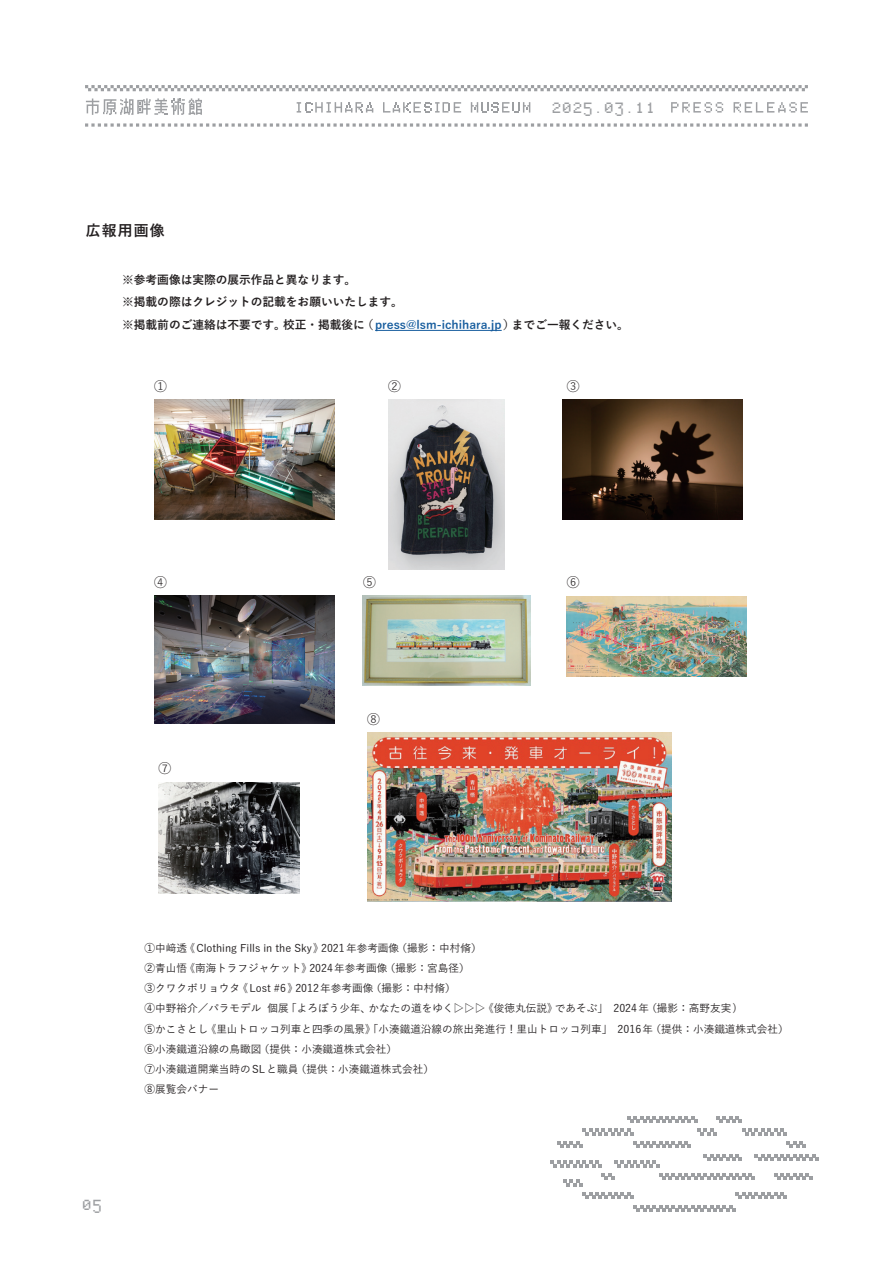
<style>
.page{position:relative;width:893px;height:1263px;background:#fff}
.page>*{position:absolute;margin:0;border:0;box-sizing:border-box;transform-origin:0 0}
.t1{font:700 14.85px "Yu Gothic";letter-spacing:.075em;color:#231f20}
.t2{font:12.75px "Yu Gothic";color:#231f20}
.t3{font:12px "lakesidefont old";color:#9d9fa2}
.t4{font:700 11.7px/22.4px "Yu Gothic";color:#231f20}
.t5{font:11.7px "lakesidefont old";color:#9d9fa2}
.t6{font:500 10.65px/20.2px "Yu Gothic";color:#231f20}
.s1{color:#175d9e}
</style>
<div class="page">
<svg style="left:85px;top:85px;width:723px;height:6px"></svg>
<svg style="left:383px;top:102px;width:78px;height:11px"></svg>
<svg style="left:471px;top:102px;width:59px;height:11px"></svg>
<svg style="left:297px;top:102px;width:76px;height:11px"></svg>
<svg style="left:671px;top:102px;width:52px;height:11px"></svg>
<svg style="left:734px;top:102px;width:74px;height:11px"></svg>
<svg style="left:86px;top:98px;width:116px;height:17px"></svg>
<svg style="left:85px;top:123px;width:723px;height:4px"></svg>
<svg style="left:742px;top:1129px;width:45px;height:6px"></svg>
<svg style="left:557px;top:1141px;width:26px;height:7px"></svg>
<svg style="left:583px;top:1129px;width:51px;height:6px"></svg>
<svg style="left:627px;top:1116px;width:70px;height:6px"></svg>
<svg style="left:659px;top:1173px;width:96px;height:7px"></svg>
<svg style="left:774px;top:1173px;width:38px;height:7px"></svg>
<svg style="left:736px;top:1193px;width:51px;height:6px"></svg>
<svg style="left:634px;top:1205px;width:102px;height:7px"></svg>
<svg style="left:755px;top:1154px;width:64px;height:7px"></svg>
<svg style="left:634px;top:1141px;width:57px;height:7px"></svg>
<svg style="left:602px;top:1173px;width:12px;height:7px"></svg>
<svg style="left:551px;top:1161px;width:51px;height:6px"></svg>
<svg style="left:583px;top:1193px;width:51px;height:6px"></svg>
<svg style="left:563px;top:1180px;width:20px;height:6px"></svg>
<svg style="left:614px;top:1161px;width:45px;height:6px"></svg>
<svg style="left:704px;top:1154px;width:38px;height:7px"></svg>
<svg style="left:697px;top:1129px;width:19px;height:6px"></svg>
<svg style="left:787px;top:1141px;width:19px;height:7px"></svg>
<svg style="left:716px;top:1116px;width:26px;height:6px"></svg>
<img style="left:154px;top:400px;width:180px;height:120px">
<img style="left:389px;top:400px;width:116px;height:169px">
<img style="left:562px;top:400px;width:181px;height:120px">
<img style="left:154px;top:595px;width:180px;height:129px">
<img style="left:363px;top:595px;width:167px;height:91px">
<img style="left:567px;top:597px;width:180px;height:79px">
<img style="left:158px;top:782px;width:141px;height:112px">
<hr style="left:375px;top:330px;width:127px;height:1px;background:#175d9e">
<img style="left:367px;top:733px;width:305px;height:169px">
<h1 class="t1" style="left:86px;top:222px;width:80px">広報用画像</h1>
<p class="t3" style="left:553px;top:100px;width:106px">2025.03.11</p>
<p class="t4" style="left:122px;top:269px;width:508px">※参考画像は実際の展示作品と異なります。<br>※掲載の際はクレジットの記載をお願いいたします。<br>※掲載前のご連絡は不要です。校正・掲載後に（<span class="s1">press@lsm-ichihara.jp</span>）までご一報ください。</p>
<p class="t2" style="left:154px;top:375px;width:14px">①</p>
<p class="t2" style="left:388px;top:375px;width:14px">②</p>
<p class="t2" style="left:567px;top:375px;width:14px">③</p>
<p class="t2" style="left:154px;top:571px;width:14px">④</p>
<p class="t2" style="left:363px;top:571px;width:14px">⑤</p>
<p class="t2" style="left:567px;top:571px;width:14px">⑥</p>
<p class="t2" style="left:158px;top:756px;width:14px">⑦</p>
<p class="t2" style="left:367px;top:707px;width:14px">⑧</p>
<p class="t5" style="left:83px;top:1197px;width:22px">05</p>
<p class="t6" style="left:145px;top:936px;width:646px">①中﨑透《Clothing Fills in the Sky》2021年参考画像（撮影：中村脩）<br>②青山悟《南海トラフジャケット》2024年参考画像（撮影：宮島径）<br>③クワクボリョウタ《Lost #6》2012年参考画像（撮影：中村脩）<br>④中野裕介／パラモデル 個展「よろぼう少年、かなたの道をゆく▷▷▷ 《俊徳丸伝説》であそぶ」　2024年（撮影：高野友実)<br>⑤かこさとし《里山トロッコ列車と四季の風景》「小湊鐵道沿線の旅出発進行！里山トロッコ列車」　2016年（提供：小湊鐵道株式会社）⑥小湊鐵道沿線の鳥瞰図（提供：小湊鐵道株式会社）<br>⑦小湊鐵道開業当時のSLと職員（提供：小湊鐵道株式会社）<br>⑧展覧会バナー</p>
</div>
